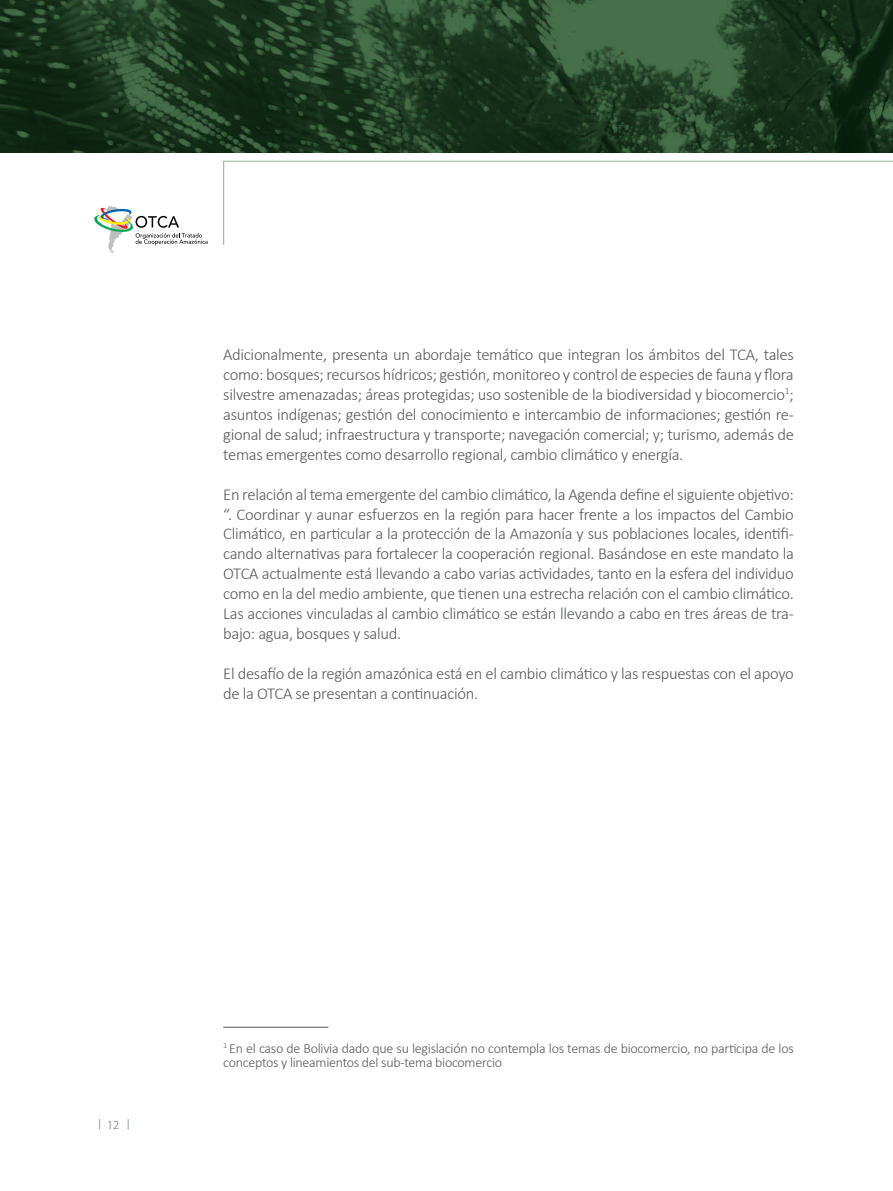
<style>
.page{position:relative;width:893px;height:1191px;background:#fff}
.page>*{position:absolute;margin:0;border:0;box-sizing:border-box;transform-origin:0 0}
.t1{font:300 16.62px/19.9px "Calibri";letter-spacing:-.02em;color:#58595b;text-align:justify}
.t2{font:300 14px/14px "Calibri";letter-spacing:-.02em;color:#58595b}
.t3{font:300 12.25px "Myriad Pro";color:#58595b}
</style>
<div class="page">
<svg style="left:0;top:0;width:893px;height:153px"></svg>
<svg style="left:94px;top:206px;width:114px;height:47px"></svg>
<svg style="left:223px;top:160px;width:670px;height:85px"></svg>
<hr style="left:223px;top:1027px;width:105px;height:1px;background:#58595b">
<p class="t1" style="left:223px;top:344px;width:572px">Adicionalmente, presenta un abordaje temático que integran los ámbitos del TCA, tales como: bosques; recursos hídricos; gestión, monitoreo y control de especies de fauna y flora silvestre amenazadas; áreas protegidas; uso sostenible de la biodiversidad y biocomercio<sup>1</sup>; asuntos indígenas; gestión del conocimiento e intercambio de informaciones; gestión re&shy;gional de salud; infraestructura y transporte; navegación comercial; y; turismo, además de temas emergentes como desarrollo regional, cambio climático y energía.</p>
<p class="t1" style="left:223px;top:484px;width:572px">En relación al tema emergente del cambio climático, la Agenda define el siguiente objetivo: “. Coordinar y aunar esfuerzos en la región para hacer frente a los impactos del Cambio Climático, en particular a la protección de la Amazonía y sus poblaciones locales, identifi&shy;cando alternativas para fortalecer la cooperación regional. Basándose en este mandato la OTCA actualmente está llevando a cabo varias actividades, tanto en la esfera del individuo como en la del medio ambiente, que tienen una estrecha relación con el cambio climático.<br>Las acciones vinculadas al cambio climático se están llevando a cabo en tres áreas de tra&shy;bajo: agua, bosques y salud.</p>
<p class="t1" style="left:223px;top:663px;width:572px">El desafío de la región amazónica está en el cambio climático y las respuestas con el apoyo de la OTCA se presentan a continuación.</p>
<p class="t3" style="left:107px;top:1117px;width:13px">12</p>
<p class="t2" style="left:223px;top:1041px;width:572px"><sup>1</sup> En el caso de Bolivia dado que su legislación no contempla los temas de biocomercio, no participa de los conceptos y lineamientos del sub-tema biocomercio</p>
</div>
